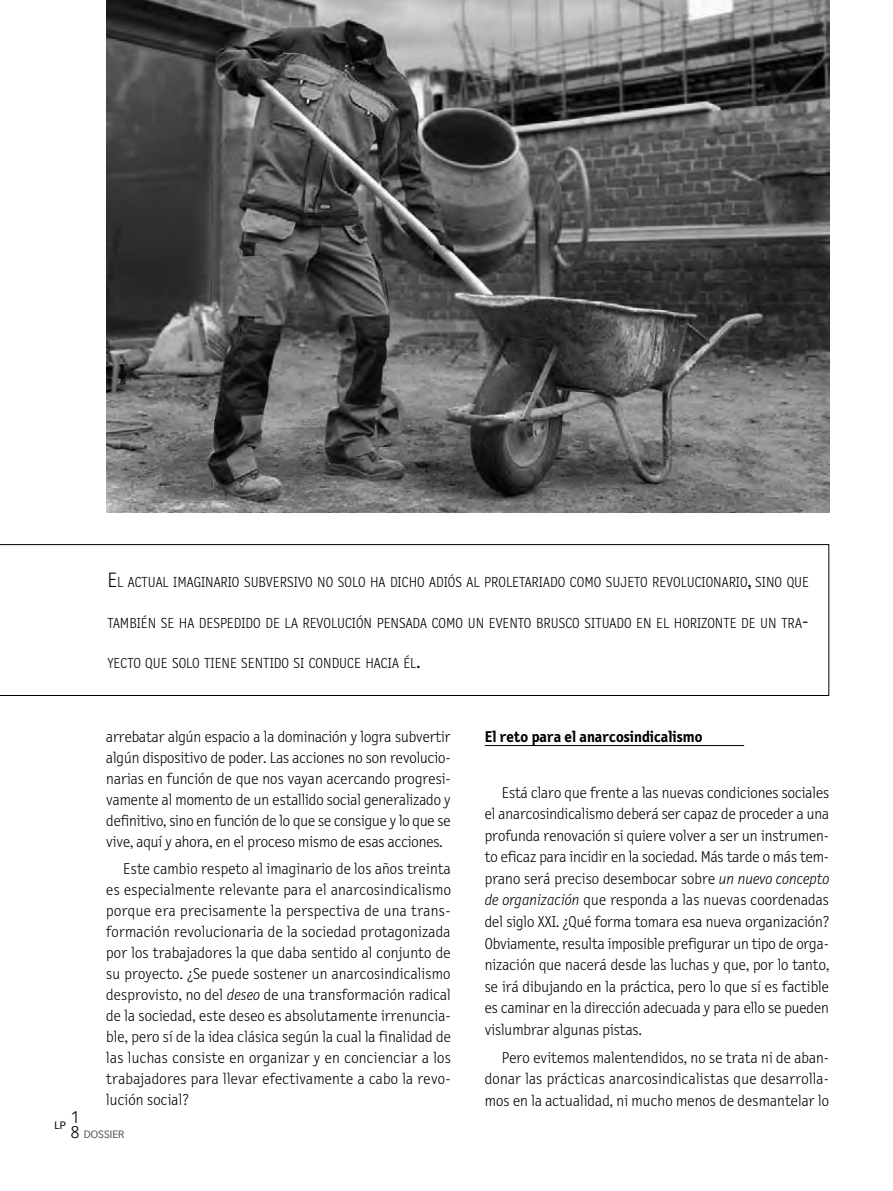
<style>
.page{position:relative;width:893px;height:1191px;background:#fff}
.page>*{position:absolute;margin:0;border:0;box-sizing:border-box;transform-origin:0 0}
.t1{font:300 16.5px/15px "Vectora LH";color:#000}
.t2{font:300 15.75px/21px "Letter Gothic Text";letter-spacing:.005em;color:#000;text-align:justify}
.t3{font:700 15.75px "Letter Gothic Text";color:#000}
.t4{font:300 14.7px "Letter Gothic Text";color:#000}
.t5{font:10.5px "Vectora LH";color:#58585a}
.t6{font:10.5px "Vectora LH";color:#000}
.s1{font-size:21px}
.s2{font-style:italic}
</style>
<div class="page">
<hr style="left:485px;top:745px;width:259px;height:1px;background:#000">
<img style="left:106px;top:0;width:723px;height:512px">
<svg style="left:0;top:544px;width:829px;height:152px"></svg>
<p class="t4" style="left:107px;top:574px;width:703px"><span class="s1">E</span> L ACTUAL IMAGINARIO SUBVERSIVO NO SOLO HA DICHO ADIÓS AL PROLETARIADO COMO SUJETO REVOLUCIONARIO<span class="s1">,</span> SINO QUE</p>
<p class="t4" style="left:107px;top:615px;width:703px">TAMBIÉN SE HA DESPEDIDO DE LA REVOLUCIÓN PENSADA COMO UN EVENTO BRUSCO SITUADO EN EL HORIZONTE DE UN TRA<span class="s1">-</span></p>
<p class="t4" style="left:107px;top:655px;width:315px">YECTO QUE SOLO TIENE SENTIDO SI CONDUCE HACIA ÉL<span class="s1">.</span></p>
<p class="t2" style="left:106px;top:726px;width:346px">arrebatar algún espacio a la dominación y logra subvertir algún dispositivo de poder. Las acciones no son revolucio&shy;narias en función de que nos vayan acercando progresi&shy;vamente al momento de un estallido social generalizado y definitivo, sino en función de lo que se consigue y lo que se vive, aquí y ahora, en el proceso mismo de esas acciones.</p>
<p class="t2" style="left:106px;top:858px;width:346px;text-indent:17px">Este cambio respeto al imaginario de los años treinta es especialmente relevante para el anarcosindicalismo porque era precisamente la perspectiva de una trans&shy;formación revolucionaria de la sociedad protagonizada por los trabajadores la que daba sentido al conjunto de su proyecto. ¿Se puede sostener un anarcosindicalismo desprovisto, no del <span class="s2">deseo</span> de una transformación radical de la sociedad, este deseo es absolutamente irrenuncia&shy;ble, pero sí de la idea clásica según la cual la finalidad de las luchas consiste en organizar y en concienciar a los trabajadores para llevar efectivamente a cabo la revo&shy;lución social?</p>
<p class="t1" style="left:71px;top:1110px;width:10px">1<br>8</p>
<p class="t6" style="left:55px;top:1118px;width:13px">LP</p>
<p class="t5" style="left:84px;top:1128px;width:42px">DOSSIER</p>
<p class="t3" style="left:485px;top:727px;width:219px">El reto para el anarcosindicalismo</p>
<p class="t2" style="left:485px;top:782px;width:346px;line-height:21.6px;text-indent:17px">Está claro que frente a las nuevas condiciones sociales el anarcosindicalismo deberá ser capaz de proceder a una profunda renovación si quiere volver a ser un instrumen&shy;to eficaz para incidir en la sociedad. Más tarde o más tem&shy;prano será preciso desembocar sobre <span class="s2">un nuevo concepto de organización</span> que responda a las nuevas coordenadas del siglo XXI. ¿Qué forma tomara esa nueva organización?<br>Obviamente, resulta imposible prefigurar un tipo de orga&shy;nización que nacerá desde las luchas y que, por lo tanto, se irá dibujando en la práctica, pero lo que sí es factible es caminar en la dirección adecuada y para ello se pueden vislumbrar algunas pistas.</p>
<p class="t2" style="left:485px;top:1047px;width:346px;line-height:21.6px;text-indent:17px">Pero evitemos malentendidos, no se trata ni de aban&shy;donar las prácticas anarcosindicalistas que desarrolla&shy;mos en la actualidad, ni mucho menos de desmantelar lo</p>
</div>
